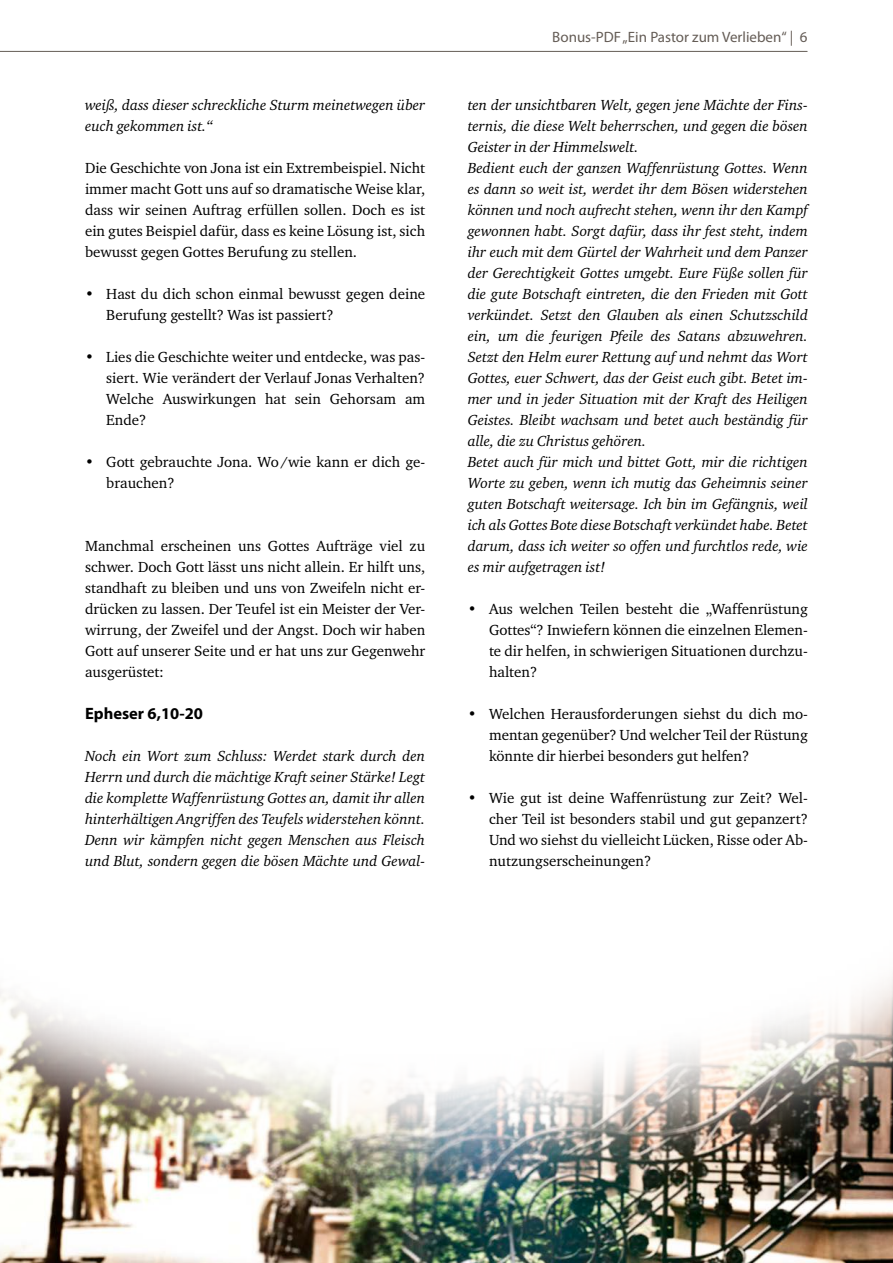
<style>
.page{position:relative;width:893px;height:1263px;background:#fff}
.page>*{position:absolute;margin:0;border:0;box-sizing:border-box;transform-origin:0 0}
.t1{font:700 16.5px "Myriad Pro";color:#000}
.t2{font:italic 15px/21px "Charter ITC";color:#000}
.t3{font:15px/21px "Charter ITC";color:#000;text-align:justify}
.t4{font:15px "Myriad Pro";color:#645c55}
</style>
<div class="page">
<hr style="left:0;top:51px;width:807px;height:1px;background:#645c55">
<img style="left:0;top:1207px;width:893px;height:56px">
<img style="left:0;top:1026px;width:893px;height:181px">
<svg style="left:0;top:976px;width:893px;height:50px"></svg>
<p class="t2" style="left:85px;top:94px;width:342px">weiß, dass dieser schreckliche Sturm meinetwegen über euch gekommen ist.“</p>
<p class="t3" style="left:85px;top:157px;width:342px">Die Geschichte von Jona ist ein Extrembeispiel. Nicht immer macht Gott uns auf so dramatische Weise klar, dass wir seinen Auftrag erfüllen sollen. Doch es ist ein gutes Beispiel dafür, dass es keine Lösung ist, sich bewusst gegen Gottes Berufung zu stellen.</p>
<p class="t3" style="left:106px;top:283px;width:320px;text-indent:-21px">• Hast du dich schon einmal bewusst gegen deine<br>Berufung gestellt? Was ist passiert?</p>
<p class="t3" style="left:106px;top:346px;width:320px;text-indent:-21px">• Lies die Geschichte weiter und entdecke, was pas&shy;siert. Wie verändert der Verlauf Jonas Verhalten?<br>Welche Auswirkungen hat sein Gehorsam am Ende?</p>
<p class="t3" style="left:106px;top:451px;width:320px;text-indent:-21px">• Gott gebrauchte Jona. Wo/wie kann er dich ge&shy;brauchen?</p>
<p class="t3" style="left:85px;top:535px;width:342px">Manchmal erscheinen uns Gottes Aufträge viel zu schwer. Doch Gott lässt uns nicht allein. Er hilft uns, standhaft zu bleiben und uns von Zweifeln nicht er&shy;drücken zu lassen. Der Teufel ist ein Meister der Ver&shy;wirrung, der Zweifel und der Angst. Doch wir haben Gott auf unserer Seite und er hat uns zur Gegenwehr ausgerüstet:</p>
<p class="t1" style="left:85px;top:703px;width:119px">Epheser 6,10-20</p>
<p class="t2" style="left:85px;top:745px;width:342px;text-align:justify">Noch ein Wort zum Schluss: Werdet stark durch den Herrn und durch die mächtige Kraft seiner Stärke! Legt die komplette Waffenrüstung Gottes an, damit ihr allen hinterhältigen Angriffen des Teufels widerstehen könnt.<br>Denn wir kämpfen nicht gegen Menschen aus Fleisch und Blut, sondern gegen die bösen Mächte und Gewal-</p>
<p class="t4" style="left:552px;top:27px;width:257px">Bonus-PDF „Ein Pastor zum Verlieben“ | 6</p>
<p class="t2" style="left:468px;top:94px;width:342px">ten der unsichtbaren Welt, gegen jene Mächte der Fins&shy;ternis, die diese Welt beherrschen, und gegen die bösen Geister in der Himmelswelt.<br>Bedient euch der ganzen Waffenrüstung Gottes. Wenn es dann so weit ist, werdet ihr dem Bösen widerstehen können und noch aufrecht stehen, wenn ihr den Kampf gewonnen habt. Sorgt dafür, dass ihr fest steht, indem ihr euch mit dem Gürtel der Wahrheit und dem Panzer der Gerechtigkeit Gottes umgebt. Eure Füße sollen für die gute Botschaft eintreten, die den Frieden mit Gott verkündet. Setzt den Glauben als einen Schutzschild ein, um die feurigen Pfeile des Satans abzuwehren.<br>Setzt den Helm eurer Rettung auf und nehmt das Wort Gottes, euer Schwert, das der Geist euch gibt. Betet im&shy;mer und in jeder Situation mit der Kraft des Heiligen Geistes. Bleibt wachsam und betet auch beständig für alle, die zu Christus gehören.<br>Betet auch für mich und bittet Gott, mir die richtigen Worte zu geben, wenn ich mutig das Geheimnis seiner guten Botschaft weitersage. Ich bin im Gefängnis, weil ich als Gottes Bote diese Botschaft verkündet habe. Betet darum, dass ich weiter so offen und furchtlos rede, wie es mir aufgetragen ist!</p>
<p class="t3" style="left:489px;top:598px;width:320px;text-indent:-21px">• Aus welchen Teilen besteht die „Waffenrüstung Gottes“? Inwiefern können die einzelnen Elemen&shy;te dir helfen, in schwierigen Situationen durchzu&shy;halten?</p>
<p class="t3" style="left:489px;top:703px;width:320px;text-indent:-21px">• Welchen Herausforderungen siehst du dich mo&shy;mentan gegenüber? Und welcher Teil der Rüstung könnte dir hierbei besonders gut helfen?</p>
<p class="t3" style="left:489px;top:787px;width:320px;text-indent:-21px">• Wie gut ist deine Waffenrüstung zur Zeit? Wel&shy;cher Teil ist besonders stabil und gut gepanzert?<br>Und wo siehst du vielleicht Lücken, Risse oder Ab&shy;nutzungserscheinungen?</p>
</div>
